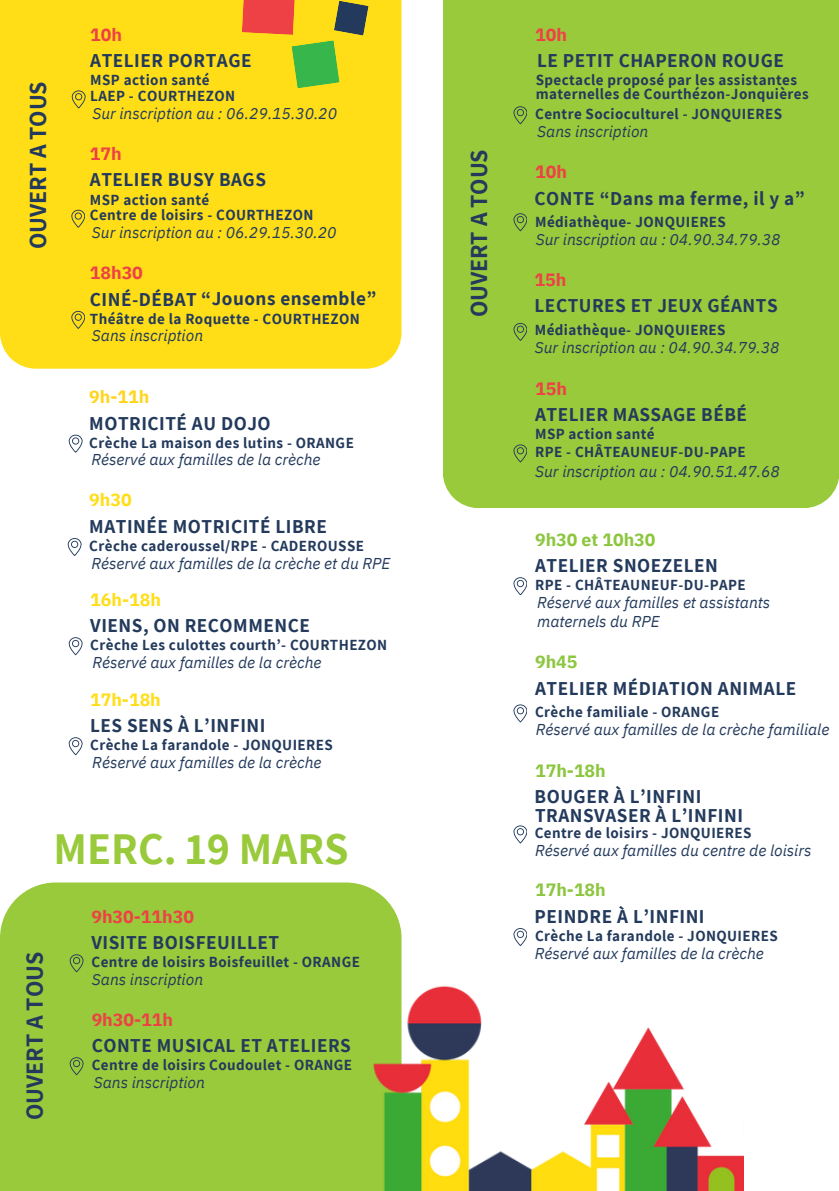
<style>
.page{position:relative;width:839px;height:1191px;background:#fff}
.page>*{position:absolute;margin:0;border:0;box-sizing:border-box;transform-origin:0 0}
.t1{font:700 44.2px "Assistant";color:#99ca3b}
.t2{font:700 24px "Assistant";color:#233a5c}
.t3{font:700 19.2px "Assistant";letter-spacing:.025em;color:#233a5c}
.t4{font:700 17.8px "IBM Plex Sans";color:#ee4145}
.t5{font:700 17.8px "IBM Plex Sans";color:#8cc63f}
.t6{font:700 17.8px "IBM Plex Sans";color:#ffde18}
.t7{font:700 17.8px "IBM Plex Sans";color:#ffd51c}
.t8{font:700 17.8px "IBM Plex Sans";color:#ef4145}
.t9{font:italic 15.6px/19.6px "IBM Plex Sans";color:#233a5c}
.t10{font:700 15.2px/13.8px "Assistant";letter-spacing:.025em;color:#233a5c}
</style>
<div class="page">
<div style="left:443px;top:0;width:395px;height:508px;background:#99ca3b"></div>
<div style="left:0;top:0;width:401px;height:369px;background:#ffde18"></div>
<svg style="left:71px;top:311px;width:14px;height:18px"></svg>
<svg style="left:71px;top:210px;width:14px;height:18px"></svg>
<svg style="left:72px;top:90px;width:13px;height:18px"></svg>
<svg style="left:69px;top:435px;width:13px;height:18px"></svg>
<svg style="left:69px;top:637px;width:13px;height:18px"></svg>
<svg style="left:69px;top:737px;width:13px;height:18px"></svg>
<svg style="left:68px;top:538px;width:13px;height:18px"></svg>
<svg style="left:242px;top:0;width:126px;height:88px"></svg>
<svg style="left:513px;top:213px;width:14px;height:18px"></svg>
<svg style="left:513px;top:323px;width:14px;height:18px"></svg>
<svg style="left:513px;top:106px;width:14px;height:18px"></svg>
<svg style="left:513px;top:444px;width:14px;height:18px"></svg>
<svg style="left:513px;top:577px;width:14px;height:18px"></svg>
<svg style="left:513px;top:704px;width:14px;height:18px"></svg>
<svg style="left:513px;top:928px;width:14px;height:18px"></svg>
<svg style="left:513px;top:825px;width:14px;height:18px"></svg>
<div style="left:0;top:883px;width:401px;height:308px;background:#99ca3b"></div>
<svg style="left:70px;top:954px;width:13px;height:18px"></svg>
<svg style="left:70px;top:1057px;width:13px;height:18px"></svg>
<img style="left:594px;top:1027px;width:149px;height:164px">
<img style="left:373px;top:977px;width:221px;height:214px">
<div style="left:343px;top:1116px;width:37px;height:75px;background:#99ca3b"></div>
<h6 class="t2" style="left:22px;top:249px;width:170px;rotate:-90deg">OUVERT A TOUS</h6>
<h6 class="t4" style="left:90px;top:22px;width:33px">10h</h6>
<h6 class="t10" style="left:90px;top:73px;width:121px">MSP action santé</h6>
<p class="t3" style="left:90px;top:48px;width:163px">ATELIER PORTAGE</p>
<h4 class="t9" style="left:92px;top:103px;width:246px">Sur inscription au : 06.29.15.30.20</h4>
<h3 class="t10" style="left:90px;top:89px;width:146px">LAEP - COURTHEZON</h3>
<h6 class="t4" style="left:90px;top:142px;width:33px">17h</h6>
<h5 class="t10" style="left:90px;top:192px;width:121px">MSP action santé</h5>
<p class="t3" style="left:90px;top:167px;width:177px">ATELIER BUSY BAGS</p>
<h4 class="t9" style="left:92px;top:222px;width:246px">Sur inscription au : 06.29.15.30.20</h4>
<h3 class="t10" style="left:90px;top:208px;width:225px">Centre de loisirs - COURTHEZON</h3>
<h2 class="t4" style="left:90px;top:261px;width:55px">18h30</h2>
<p class="t10" style="left:90px;top:311px;width:271px">Théâtre de la Roquette - COURTHEZON</p>
<h4 class="t3" style="left:90px;top:285px;width:288px">CINÉ-DÉBAT “Jouons ensemble”</h4>
<h3 class="t9" style="left:92px;top:326px;width:113px">Sans inscription</h3>
<h6 class="t7" style="left:89px;top:385px;width:62px">9h-11h</h6>
<h2 class="t10" style="left:89px;top:435px;width:266px">Crèche La maison des lutins - ORANGE</h2>
<p class="t3" style="left:89px;top:410px;width:183px">MOTRICITÉ AU DOJO</p>
<h4 class="t9" style="left:91px;top:450px;width:231px">Réservé aux familles de la crèche</h4>
<p class="t6" style="left:89px;top:488px;width:44px">9h30</p>
<p class="t10" style="left:89px;top:539px;width:276px">Crèche caderoussel/RPE - CADEROUSSE</p>
<h4 class="t3" style="left:89px;top:513px;width:239px">MATINÉE MOTRICITÉ LIBRE</h4>
<h3 class="t9" style="left:91px;top:553px;width:300px">Réservé aux familles de la crèche et du RPE</h3>
<h3 class="t6" style="left:90px;top:587px;width:72px">16h-18h</h3>
<h6 class="t10" style="left:90px;top:638px;width:298px">Crèche Les culottes courth’- COURTHEZON</h6>
<h6 class="t3" style="left:90px;top:612px;width:221px">VIENS, ON RECOMMENCE</h6>
<p class="t9" style="left:92px;top:652px;width:231px">Réservé aux familles de la crèche</p>
<p class="t6" style="left:90px;top:687px;width:72px">17h-18h</p>
<h4 class="t10" style="left:90px;top:738px;width:244px">Crèche La farandole - JONQUIERES</h4>
<h4 class="t3" style="left:90px;top:713px;width:177px">LES SENS À L’INFINI</h4>
<h6 class="t9" style="left:92px;top:752px;width:231px">Réservé aux familles de la crèche</h6>
<h4 class="t1" style="left:54px;top:819px;width:296px">MERC. 19 MARS</h4>
<p class="t2" style="left:18px;top:1120px;width:170px;rotate:-90deg">OUVERT A TOUS</p>
<p class="t4" style="left:91px;top:904px;width:104px">9h30-11h30</p>
<p class="t10" style="left:91px;top:955px;width:270px">Centre de loisirs Boisfeuillet - ORANGE</p>
<h4 class="t3" style="left:91px;top:930px;width:189px">VISITE BOISFEUILLET</h4>
<h3 class="t9" style="left:92px;top:969px;width:113px">Sans inscription</h3>
<h6 class="t4" style="left:92px;top:1007px;width:83px">9h30-11h</h6>
<h5 class="t10" style="left:92px;top:1058px;width:262px">Centre de loisirs Coudoulet - ORANGE</h5>
<p class="t3" style="left:92px;top:1032px;width:261px">CONTE MUSICAL ET ATELIERS</p>
<p class="t9" style="left:94px;top:1072px;width:113px">Sans inscription</p>
<h3 class="t2" style="left:462px;top:317px;width:170px;rotate:-90deg">OUVERT A TOUS</h3>
<p class="t8" style="left:535px;top:22px;width:33px">10h</p>
<h4 class="t10" style="left:535px;top:73px;width:274px">Spectacle proposé par les assistantes maternelles de Courthézon-Jonquières</h4>
<h6 class="t3" style="left:537px;top:48px;width:248px">LE PETIT CHAPERON ROUGE</h6>
<h3 class="t10" style="left:535px;top:107px;width:248px">Centre Socioculturel - JONQUIERES</h3>
<p class="t9" style="left:537px;top:121px;width:113px">Sans inscription</p>
<h3 class="t4" style="left:535px;top:160px;width:33px">10h</h3>
<p class="t3" style="left:534px;top:185px;width:272px">CONTE “Dans ma ferme, il y a”</p>
<p class="t10" style="left:535px;top:215px;width:192px">Médiathèque- JONQUIERES</p>
<h4 class="t9" style="left:535px;top:229px;width:246px">Sur inscription au : 04.90.34.79.38</h4>
<h4 class="t4" style="left:534px;top:268px;width:33px">15h</h4>
<p class="t3" style="left:534px;top:293px;width:244px">LECTURES ET JEUX GÉANTS</p>
<h6 class="t10" style="left:534px;top:323px;width:192px">Médiathèque- JONQUIERES</h6>
<p class="t9" style="left:534px;top:337px;width:246px">Sur inscription au : 04.90.34.79.38</p>
<h3 class="t8" style="left:535px;top:376px;width:33px">15h</h3>
<h6 class="t10" style="left:535px;top:427px;width:121px">MSP action santé</h6>
<p class="t3" style="left:535px;top:402px;width:213px">ATELIER MASSAGE BÉBÉ</p>
<h4 class="t10" style="left:535px;top:445px;width:212px">RPE - CHÂTEAUNEUF-DU-PAPE</h4>
<p class="t9" style="left:535px;top:461px;width:246px">Sur inscription au : 04.90.51.47.68</p>
<h3 class="t5" style="left:535px;top:527px;width:122px">9h30 et 10h30</h3>
<h5 class="t10" style="left:535px;top:578px;width:212px">RPE - CHÂTEAUNEUF-DU-PAPE</h5>
<p class="t3" style="left:535px;top:553px;width:184px">ATELIER SNOEZELEN</p>
<h4 class="t9" style="left:537px;top:592px;width:234px">Réservé aux familles et assistants maternels du RPE</h4>
<h4 class="t5" style="left:535px;top:650px;width:44px">9h45</h4>
<p class="t10" style="left:535px;top:705px;width:186px">Crèche familiale - ORANGE</p>
<h3 class="t3" style="left:535px;top:675px;width:262px">ATELIER MÉDIATION ANIMALE</h3>
<h6 class="t9" style="left:535px;top:719px;width:295px">Réservé aux familles de la crèche familiale</h6>
<p class="t5" style="left:535px;top:759px;width:72px">17h-18h</p>
<h1 class="t3" style="left:534px;top:784px;width:168px">BOUGER À L’INFINI</h1>
<p class="t9" style="left:535px;top:840px;width:278px">Réservé aux familles du centre de loisirs</p>
<h3 class="t3" style="left:535px;top:803px;width:209px">TRANSVASER À L’INFINI</h3>
<h4 class="t10" style="left:534px;top:826px;width:218px">Centre de loisirs - JONQUIERES</h4>
<p class="t5" style="left:535px;top:878px;width:72px">17h-18h</p>
<p class="t10" style="left:535px;top:929px;width:244px">Crèche La farandole - JONQUIERES</p>
<h3 class="t3" style="left:534px;top:903px;width:171px">PEINDRE À L’INFINI</h3>
<h6 class="t9" style="left:534px;top:943px;width:231px">Réservé aux familles de la crèche</h6>
</div>
